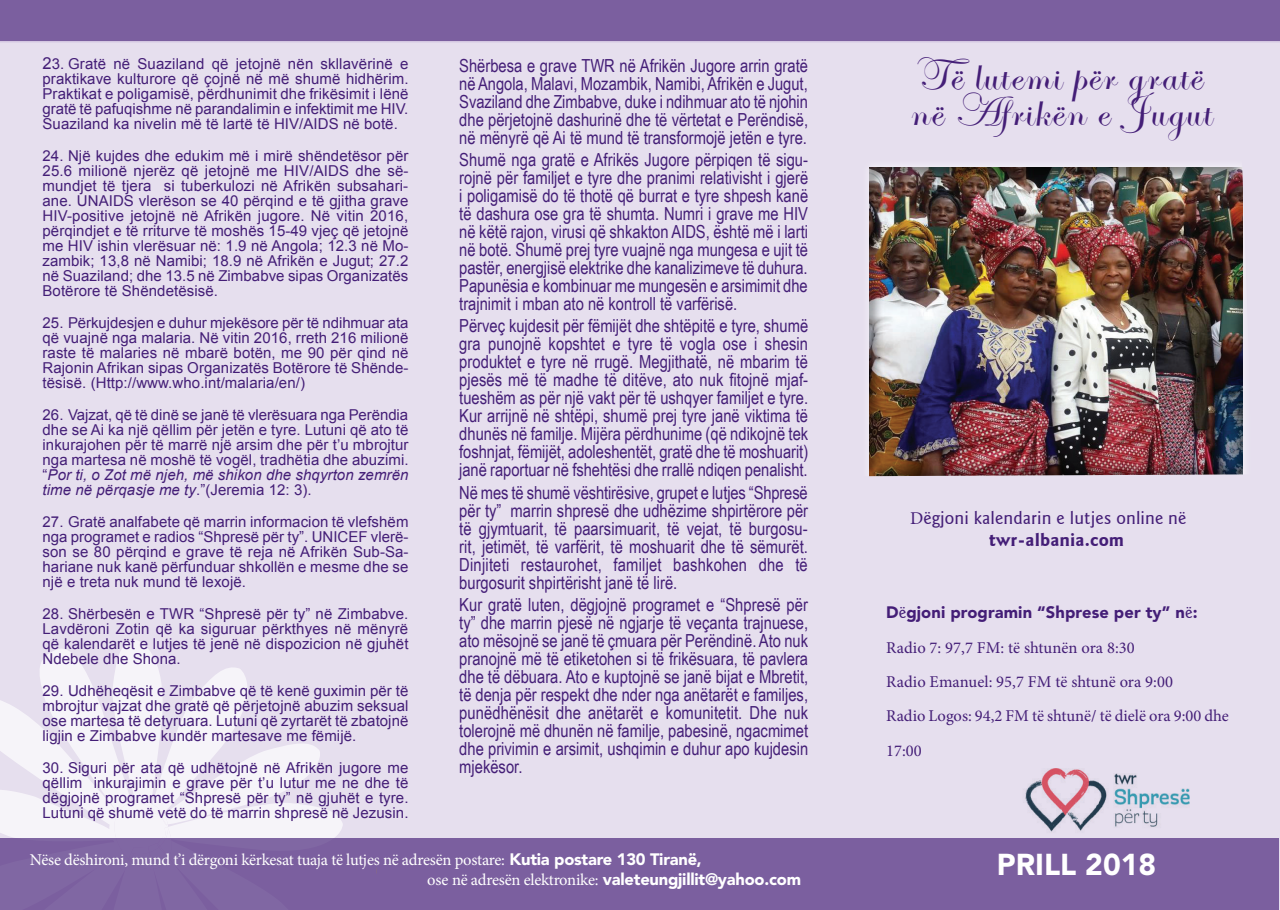
<style>
.page{position:relative;width:1280px;height:910px;background:#fff}
.page>*{position:absolute;margin:0;border:0;box-sizing:border-box;transform-origin:0 0}
.t1{font:italic 47.4px/36px "Edwardian Script ITC";color:#441e77;scale:1.05 1}
.t2{font:900 30px "Avenir LT Std";color:#fff}
.t3{font:18px/18px "Arial Narrow";color:#441e77;text-align:justify}
.t4{font:500 18px/21.9px "Goudy Sans IT Cby BT";letter-spacing:.005em;color:#441e77}
.t5{font:16.5px/34.3px "Minion Pro";color:#441e77}
.t6{font:16.5px "Minion Pro";letter-spacing:-.015em;color:#fff}
.t7{font:900 16.5px "Avenir LT Std";letter-spacing:-.015em;color:#fff}
.t8{font:900 16.5px "Avenir LT Std";letter-spacing:.005em;color:#441e77}
.t9{font:15px/15px "Arial";letter-spacing:.005em;color:#441e77;text-align:justify}
.s1{font-size:16.5px}
.s2{font-style:italic}
.s3{font-family:"Avenir LT Std";font-weight:900}
.s4{font-family:"Minion Pro";font-weight:400}
.s5{font-weight:700}
.s6{font-family:"Goudy Sans IT Cby BT";font-weight:500}
</style>
<div class="page">
<div style="left:0;top:0;width:436px;height:910px;background:#e6dfee"></div>
<svg style="left:0;top:640px;width:343px;height:199px"></svg>
<div style="left:419px;top:0;width:861px;height:910px;background:#e6dfee"></div>
<div style="left:0;top:0;width:1280px;height:43px;background:#7b5f9f"></div>
<div style="left:861px;top:158px;width:390px;height:318px;background:#e9e3f0"></div>
<div style="left:868px;top:166px;width:375px;height:310px;background:#231f20;opacity:.5"></div>
<img style="left:1014px;top:768px;width:216px;height:71px">
<div style="left:0;top:839px;width:1279px;height:71px;background:#7b5f9f"></div>
<p class="t9" style="left:43px;top:56px;width:367px"><span class="s1">2</span>3. Gratë në Suaziland që jetojnë nën skllavërinë e praktikave kulturore që çojnë në më shumë hidhërim.<br>Praktikat e poligamisë, përdhunimit dhe frikësimit i lënë gratë të pafuqishme në parandalimin e infektimit me HIV.<br>Suaziland ka nivelin më të lartë të HIV/AIDS në botë.</p>
<p class="t9" style="left:43px;top:148px;width:368px">24. Një kujdes dhe edukim më i mirë shëndetësor për 25.6 milionë njerëz që jetojnë me HIV/AIDS dhe së&shy;mundjet të tjera si tuberkulozi në Afrikën subsahari&shy;ane. UNAIDS vlerëson se 40 përqind e të gjitha grave HIV-positive jetojnë në Afrikën jugore. Në vitin 2016, përqindjet e të rriturve të moshës 15-49 vjeç që jetojnë me HIV ishin vlerësuar në: 1.9 në Angola; 12.3 në Mo&shy;zambik; 13,8 në Namibi; 18.9 në Afrikën e Jugut; 27.2 në Suaziland; dhe 13.5 në Zimbabve sipas Organizatës Botërore të Shëndetësisë.</p>
<p class="t9" style="left:43px;top:315px;width:368px">25. Përkujdesjen e duhur mjekësore për të ndihmuar ata që vuajnë nga malaria. Në vitin 2016, rreth 216 milionë raste të malaries në mbarë botën, me 90 për qind në Rajonin Afrikan sipas Organizatës Botërore të Shënde&shy;tësisë. (Http://www.who.int/malaria/en/)</p>
<p class="t9" style="left:43px;top:407px;width:368px">26. Vajzat, që të dinë se janë të vlerësuara nga Perëndia dhe se Ai ka një qëllim për jetën e tyre. Lutuni që ato të inkurajohen për të marrë një arsim dhe për t’u mbrojtur nga martesa në moshë të vogël, tradhëtia dhe abuzimi. “<span class="s2">Por ti, o Zot më njeh, më shikon dhe shqyrton zemrën time në përqasje me ty</span>.”(Jeremia 12: 3).</p>
<p class="t9" style="left:43px;top:514px;width:368px">27. Gratë analfabete që marrin informacion të vlefshëm nga programet e radios “Shpresë për ty”. UNICEF vlerë&shy;son se 80 përqind e grave të reja në Afrikën Sub-Sa&shy;hariane nuk kanë përfunduar shkollën e mesme dhe se një e treta nuk mund të lexojë.</p>
<p class="t9" style="left:43px;top:606px;width:367px">28. Shërbesën e TWR “Shpresë për ty” në Zimbabve.<br>Lavdëroni Zotin që ka siguruar përkthyes në mënyrë që kalendarët e lutjes të jenë në dispozicion në gjuhët Ndebele dhe Shona.</p>
<p class="t9" style="left:43px;top:683px;width:367px">29. Udhëheqësit e Zimbabve që të kenë guximin për të mbrojtur vajzat dhe gratë që përjetojnë abuzim seksual ose martesa të detyruara. Lutuni që zyrtarët të zbatojnë ligjin e Zimbabve kundër martesave me fëmijë.</p>
<p class="t9" style="left:43px;top:760px;width:367px">30. Siguri për ata që udhëtojnë në Afrikën jugore me qëllim inkurajimin e grave për t’u lutur me ne dhe të dëgjojnë programet “Shpresë për ty” në gjuhët e tyre.<br>Lutuni që shumë vetë do të marrin shpresë në Jezusin.</p>
<p class="t3" style="left:459px;top:56px;width:350px">Shërbesa e grave TWR në Afrikën Jugore arrin gratë në Angola, Malavi, Mozambik, Namibi, Afrikën e Jugut, Svaziland dhe Zimbabve, duke i ndihmuar ato të njohin dhe përjetojnë dashurinë dhe të vërtetat e Perëndisë, në mënyrë që Ai të mund të transformojë jetën e tyre.</p>
<p class="t3" style="left:459px;top:150px;width:350px">Shumë nga gratë e Afrikës Jugore përpiqen të sigu&shy;rojnë për familjet e tyre dhe pranimi relativisht i gjerë i poligamisë do të thotë që burrat e tyre shpesh kanë të dashura ose gra të shumta. Numri i grave me HIV në këtë rajon, virusi që shkakton AIDS, është më i larti në botë. Shumë prej tyre vuajnë nga mungesa e ujit të pastër, energjisë elektrike dhe kanalizimeve të duhura.<br>Papunësia e kombinuar me mungesën e arsimimit dhe trajnimit i mban ato në kontroll të varfërisë.</p>
<p class="t3" style="left:459px;top:316px;width:350px">Përveç kujdesit për fëmijët dhe shtëpitë e tyre, shumë gra punojnë kopshtet e tyre të vogla ose i shesin produktet e tyre në rrugë. Megjithatë, në mbarim të pjesës më të madhe të ditëve, ato nuk fitojnë mjaf&shy;tueshëm as për një vakt për të ushqyer familjet e tyre.<br>Kur arrijnë në shtëpi, shumë prej tyre janë viktima të dhunës në familje. Mijëra përdhunime (që ndikojnë tek foshnjat, fëmijët, adoleshentët, gratë dhe të moshuarit) janë raportuar në fshehtësi dhe rrallë ndiqen penalisht.</p>
<p class="t3" style="left:459px;top:483px;width:350px">Në mes të shumë vështirësive, grupet e lutjes “Shpresë për ty” marrin shpresë dhe udhëzime shpirtërore për të gjymtuarit, të paarsimuarit, të vejat, të burgosu&shy;rit, jetimët, të varfërit, të moshuarit dhe të sëmurët.<br>Dinjiteti restaurohet, familjet bashkohen dhe të burgosurit shpirtërisht janë të lirë.</p>
<p class="t3" style="left:459px;top:595px;width:350px">Kur gratë luten, dëgjojnë programet e “Shpresë për ty” dhe marrin pjesë në ngjarje të veçanta trajnuese, ato mësojnë se janë të çmuara për Perëndinë. Ato nuk pranojnë më të etiketohen si të frikësuara, të pavlera dhe të dëbuara. Ato e kuptojnë se janë bijat e Mbretit, të denja për respekt dhe nder nga anëtarët e familjes, punëdhënësit dhe anëtarët e komunitetit. Dhe nuk tolerojnë më dhunën në familje, pabesinë, ngacmimet dhe privimin e arsimit, ushqimin e duhur apo kujdesin mjekësor.</p>
<p class="t6" style="left:30px;top:848px;width:674px">Nëse dëshironi, mund t’i dërgoni kërkesat tuaja të lutjes në adresën postare: <span class="s3">Kutia postare 130 Tiranë,</span></p>
<p class="t7" style="left:427px;top:869px;width:375px"><span class="s4">ose në adresën elektronike:</span> valeteungjillit@yahoo.com</p>
<h1 class="t1" style="left:911px;top:59px;width:314px">Tëlutemipërgratë nëAfrikëneJugut</h1>
<p class="t4" style="left:989px;top:507px;width:199px;text-indent:-79px"><span class="s4">D</span>ëgjoni kalendarin e lutjes online në <span class="s5">twr-albania.com</span></p>
<p class="t8" style="left:886px;top:602px;width:313px">D<span class="s6">ë</span>gjoni programin “Shprese per ty” n<span class="s6">ë</span>:</p>
<p class="t5" style="left:886px;top:630px;width:344px">Radio 7: 97,7 FM: të shtunën ora 8:30<br>Radio Emanuel: 95,7 FM të shtunë ora 9:00<br>Radio Logos: 94,2 FM të shtunë/ të dielë ora 9:00 dhe 17:00</p>
<h2 class="t2" style="left:997px;top:846px;width:161px">PRILL 2018</h2>
</div>
